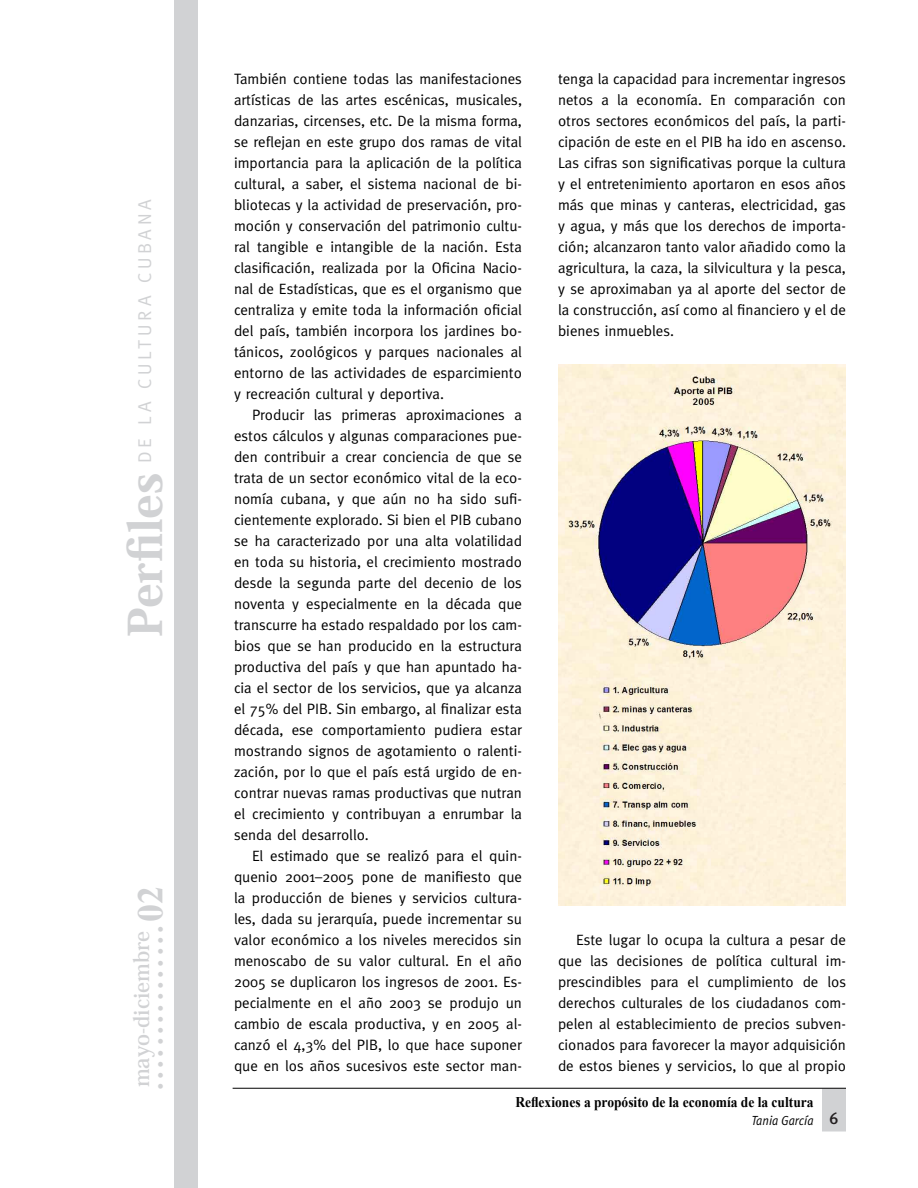
<style>
.page{position:relative;width:918px;height:1188px;background:#fff}
.page>*{position:absolute;margin:0;border:0;box-sizing:border-box;transform-origin:0 0}
.t1{font:800 45.6px "Koz Min Pro";color:#d1d2d4}
.t2{font:700 30px "Times New Roman";color:#d1d2d4}
.t3{font:700 21px "Koz Min Pro";color:#d1d2d4}
.t4{font:18.6px "Meta";letter-spacing:.2em;color:#d1d2d4}
.cuerpo_de_texto{font:15px/21px "Meta";color:#000;text-align:justify}
.t5{font:700 14.85px "Times New Roman";color:#000;scale:.91 1}
.t6{font:italic 13.2px "Meta Normal";color:#000;scale:.91 1}
.s1{font-size:36px}
.s2{font-family:"Meta";font-weight:500;font-style:normal;font-size:16.5px;color:#231f20}
</style>
<div class="page">
<div style="left:822px;top:1088px;width:24px;height:43px;background:#d1d2d4"></div>
<div style="left:174px;top:0;width:24px;height:1188px;background:#d1d2d4"></div>
<hr style="left:233px;top:1088px;width:613px;height:1px;background:#000">
<img style="left:558px;top:365px;width:288px;height:541px">
<p class="t4" style="left:134px;top:463px;width:265px;rotate:-90deg">DE LA CULTURA CUBANA</p>
<h1 class="t1" style="left:111px;top:637px;width:166px;rotate:-90deg">Perfiles</h1>
<h2 class="t2" style="left:132px;top:1090px;width:206px;rotate:-90deg">...............<span class="s1">02</span></h2>
<h3 class="t3" style="left:126px;top:1087px;width:158px;rotate:-90deg">mayo-diciembre</h3>
<p class="cuerpo_de_texto" style="left:234px;top:68px;width:290px">También contiene todas las manifestaciones artísticas de las artes escénicas, musicales, danzarias, circenses, etc. De la misma forma, se reflejan en este grupo dos ramas de vital importancia para la aplicación de la política cultural, a saber, el sistema nacional de bi&shy;bliotecas y la actividad de preservación, pro&shy;moción y conservación del patrimonio cultu&shy;ral tangible e intangible de la nación. Esta clasificación, realizada por la Oficina Nacio&shy;nal de Estadísticas, que es el organismo que centraliza y emite toda la información oficial del país, también incorpora los jardines bo&shy;tánicos, zoológicos y parques nacionales al entorno de las actividades de esparcimiento y recreación cultural y deportiva.</p>
<p class="cuerpo_de_texto" style="left:234px;top:404px;width:290px;text-indent:18px">Producir las primeras aproximaciones a estos cálculos y algunas comparaciones pue&shy;den contribuir a crear conciencia de que se trata de un sector económico vital de la eco&shy;nomía cubana, y que aún no ha sido sufi&shy;cientemente explorado. Si bien el PIB cubano se ha caracterizado por una alta volatilidad en toda su historia, el crecimiento mostrado desde la segunda parte del decenio de los noventa y especialmente en la década que transcurre ha estado respaldado por los cam&shy;bios que se han producido en la estructura productiva del país y que han apuntado ha&shy;cia el sector de los servicios, que ya alcanza el 75% del PIB. Sin embargo, al finalizar esta década, ese comportamiento pudiera estar mostrando signos de agotamiento o ralenti&shy;zación, por lo que el país está urgido de en&shy;contrar nuevas ramas productivas que nutran el crecimiento y contribuyan a enrumbar la senda del desarrollo.</p>
<p class="cuerpo_de_texto" style="left:234px;top:845px;width:290px;text-indent:18px">El estimado que se realizó para el quin&shy;quenio 2001–2005 pone de manifiesto que la producción de bienes y servicios cultura&shy;les, dada su jerarquía, puede incrementar su valor económico a los niveles merecidos sin menoscabo de su valor cultural. En el año 2005 se duplicaron los ingresos de 2001. Es&shy;pecialmente en el año 2003 se produjo un cambio de escala productiva, y en 2005 al&shy;canzó el 4,3% del PIB, lo que hace suponer que en los años sucesivos este sector man-</p>
<p class="cuerpo_de_texto" style="left:558px;top:68px;width:290px">tenga la capacidad para incrementar ingresos netos a la economía. En comparación con otros sectores económicos del país, la parti&shy;cipación de este en el PIB ha ido en ascenso.<br>Las cifras son significativas porque la cultura y el entretenimiento aportaron en esos años más que minas y canteras, electricidad, gas y agua, y más que los derechos de importa&shy;ción; alcanzaron tanto valor añadido como la agricultura, la caza, la silvicultura y la pesca, y se aproximaban ya al aporte del sector de la construcción, así como al financiero y el de bienes inmuebles.</p>
<p class="cuerpo_de_texto" style="left:558px;top:929px;width:290px;text-indent:18px">Este lugar lo ocupa la cultura a pesar de que las decisiones de política cultural im&shy;prescindibles para el cumplimiento de los derechos culturales de los ciudadanos com&shy;pelen al establecimiento de precios subven&shy;cionados para favorecer la mayor adquisición de estos bienes y servicios, lo que al propio</p>
<p class="t5" style="left:515px;top:1092px;width:329px">Reflexiones a propósito de la economía de la cultura</p>
<p class="t6" style="left:751px;top:1113px;width:97px">Tania García <span class="s2">6</span></p>
</div>
